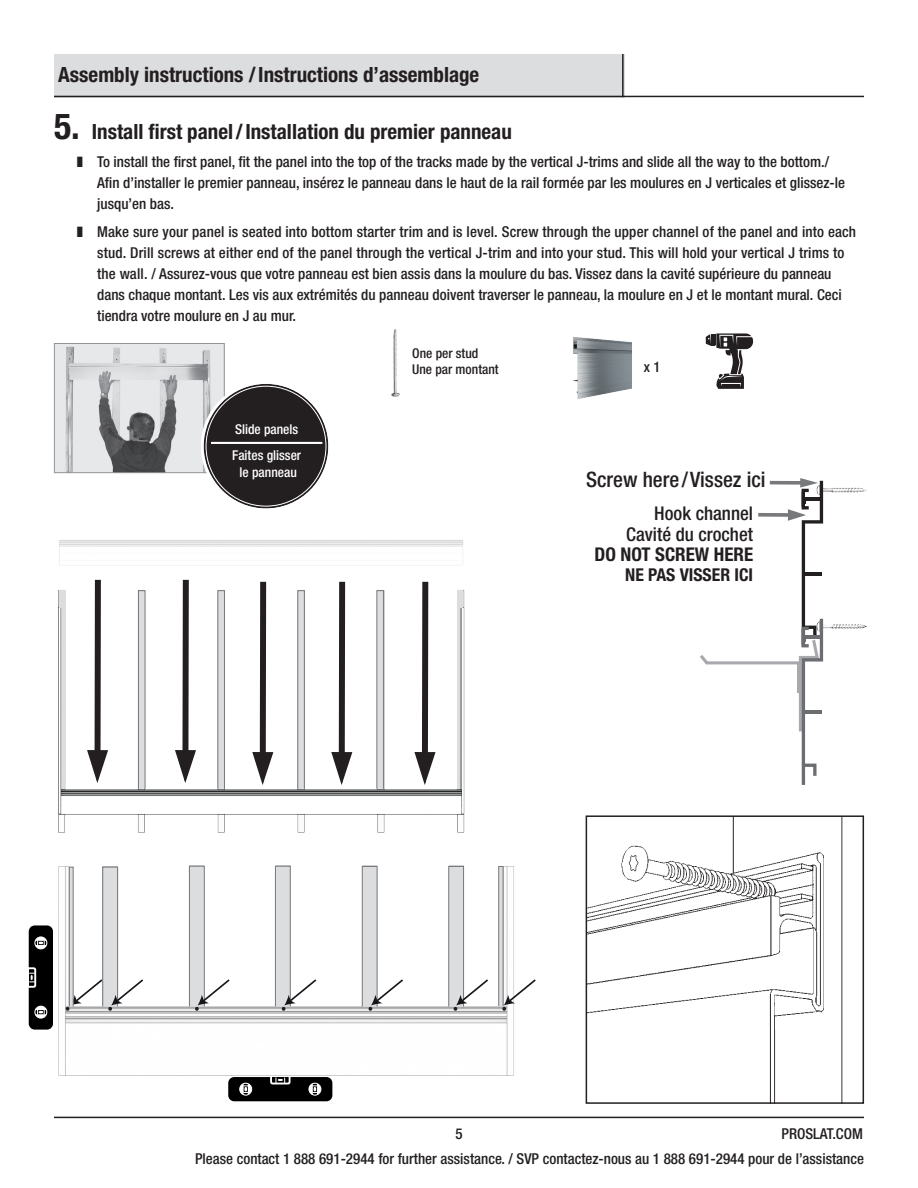
<style>
.page{position:relative;width:918px;height:1188px;background:#fff}
.page>*{position:absolute;margin:0;border:0;box-sizing:border-box;transform-origin:0 0}
.t1{font:500 condensed 21.3px "Helvetica Neue LT Std";color:#231f20}
.t2{font:700 condensed 21px "Helvetica Neue LT Std";color:#231f20}
.t3{font:500 condensed 18.9px/20.7px "Helvetica Neue LT Std";color:#231f20;text-align:right}
.t4{font:700 condensed 18.9px "Helvetica Neue LT Std";color:#231f20}
.t5{font:700 condensed 17.7px "Helvetica Neue LT Std";color:#231f20}
.t6{font:500 condensed 15px/21px "Helvetica Neue LT Std";color:#231f20}
.t7{font:500 condensed 14.55px "Helvetica Neue LT Std";color:#231f20}
.t8{font:500 condensed 13.5px/26px "Helvetica Neue LT Std";color:#fff}
.t9{font:500 condensed 13.5px/16.5px "Helvetica Neue LT Std";color:#231f20}
.s1{font-size:36px}
</style>
<div class="page">
<div style="left:54px;top:54px;width:570px;height:43px;background:#dcdddf"></div>
<hr style="left:622px;top:55px;width:2px;height:41px;background:#231f20">
<hr style="left:54px;top:96px;width:810px;height:1px;background:#231f20">
<hr style="left:54px;top:1117px;width:810px;height:1px;background:#231f20">
<img style="left:58px;top:585px;width:407px;height:248px">
<img style="left:573px;top:337px;width:59px;height:62px">
<img style="left:56px;top:345px;width:167px;height:126px">
<div style="left:54px;top:343px;width:171px;height:130px;border:1px solid #939598"></div>
<div style="left:95px;top:580px;width:6px;height:176px;background:#231f20"></div>
<svg style="left:86px;top:749px;width:23px;height:37px"></svg>
<div style="left:182px;top:580px;width:7px;height:176px;background:#231f20"></div>
<svg style="left:174px;top:749px;width:23px;height:37px"></svg>
<div style="left:260px;top:582px;width:6px;height:176px;background:#231f20"></div>
<svg style="left:251px;top:751px;width:23px;height:37px"></svg>
<div style="left:339px;top:582px;width:6px;height:176px;background:#231f20"></div>
<svg style="left:330px;top:751px;width:23px;height:37px"></svg>
<div style="left:422px;top:582px;width:6px;height:176px;background:#231f20"></div>
<svg style="left:414px;top:751px;width:23px;height:37px"></svg>
<img style="left:58px;top:865px;width:456px;height:237px">
<svg style="left:28px;top:925px;width:25px;height:105px;background:#282829"></svg>
<svg style="left:502px;top:978px;width:34px;height:33px"></svg>
<svg style="left:69px;top:867px;width:4px;height:111px"></svg>
<div style="left:103px;top:867px;width:15px;height:140px;background:#dcdddf;border:1px solid #78797c"></div>
<div style="left:189px;top:866px;width:16px;height:141px;background:#dcdddf;border:1px solid #78797c"></div>
<div style="left:275px;top:866px;width:15px;height:141px;background:#dcdddf;border:1px solid #78797c"></div>
<div style="left:362px;top:866px;width:15px;height:141px;background:#dcdddf;border:1px solid #78797c"></div>
<div style="left:449px;top:866px;width:15px;height:141px;background:#dcdddf;border:1px solid #78797c"></div>
<svg style="left:498px;top:866px;width:5px;height:140px"></svg>
<svg style="left:65px;top:978px;width:80px;height:33px"></svg>
<svg style="left:194px;top:978px;width:37px;height:33px"></svg>
<svg style="left:281px;top:978px;width:37px;height:33px"></svg>
<svg style="left:368px;top:978px;width:37px;height:33px"></svg>
<svg style="left:453px;top:978px;width:37px;height:33px"></svg>
<svg style="left:706px;top:333px;width:47px;height:56px"></svg>
<img style="left:589px;top:818px;width:254px;height:283px">
<div style="left:586px;top:815px;width:278px;height:289px;border:2px solid #231f20"></div>
<div style="left:138px;top:590px;width:7px;height:199px;background:#dcdddf;border:1px solid #78797c"></div>
<hr style="left:457px;top:591px;width:3px;height:198px;background:#dcdddf">
<hr style="left:460px;top:591px;width:3px;height:17px;background:#dcdddf">
<hr style="left:62px;top:591px;width:3px;height:198px;background:#dcdddf">
<hr style="left:59px;top:591px;width:4px;height:17px;background:#dcdddf">
<div style="left:218px;top:590px;width:7px;height:199px;background:#dcdddf;border:1px solid #78797c"></div>
<div style="left:298px;top:590px;width:7px;height:199px;background:#dcdddf;border:1px solid #78797c"></div>
<div style="left:377px;top:590px;width:7px;height:199px;background:#dcdddf;border:1px solid #78797c"></div>
<img style="left:391px;top:329px;width:9px;height:68px">
<div style="left:204px;top:384px;width:124px;height:124px;background:#231f20;border-radius:50%"></div>
<div style="left:201px;top:381px;width:130px;height:130px;border:3px solid #fff;border-radius:50%"></div>
<hr style="left:211px;top:442px;width:111px;height:2px;background:#fff">
<svg style="left:700px;top:478px;width:167px;height:307px"></svg>
<h2 class="t2" style="left:58px;top:61px;width:423px">Assembly instructions /Instructions d’assemblage</h2>
<h2 class="t2" style="left:54px;top:119px;width:459px"><span class="s1">5.</span> Install first panel/Installation du premier panneau</h2>
<p class="t6" style="left:97px;top:151px;width:749px;text-indent:-20px">❚ To install the first panel, fit the panel into the top of the tracks made by the vertical J-trims and slide all the way to the bottom./<br>Afin d’installer le premier panneau, insérez le panneau dans le haut de la rail formée par les moulures en J verticales et glissez-le jusqu’en bas.</p>
<p class="t6" style="left:97px;top:221px;width:760px;text-indent:-20px">❚ Make sure your panel is seated into bottom starter trim and is level. Screw through the upper channel of the panel and into each stud. Drill screws at either end of the panel through the vertical J-trim and into your stud. This will hold your vertical J trims to the wall. / Assurez-vous que votre panneau est bien assis dans la moulure du bas. Vissez dans la cavité supérieure du panneau dans chaque montant. Les vis aux extrémités du panneau doivent traverser le panneau, la moulure en J et le montant mural. Ceci tiendra votre moulure en J au mur.</p>
<p class="t8" style="left:232px;top:416px;width:71px">Slide panels<br>Faites glisser</p>
<p class="t8" style="left:240px;top:459px;width:59px">le panneau</p>
<p class="t9" style="left:412px;top:345px;width:88px">One per stud<br>Une par montant</p>
<p class="t7" style="left:644px;top:358px;width:18px">x 1</p>
<h1 class="t1" style="left:586px;top:467px;width:181px">Screw here /Vissez ici</h1>
<p class="t3" style="left:626px;top:503px;width:128px">Hook channel<br>Cavité du crochet</p>
<p class="t4" style="left:595px;top:543px;width:160px">DO NOT SCREW HERE</p>
<p class="t5" style="left:625px;top:564px;width:129px">NE PAS VISSER ICI</p>
<p class="t6" style="left:195px;top:1121px;width:670px;line-height:24.8px;text-align:right">PROSLAT.COM<br>Please contact 1 888 691-2944 for further assistance. / SVP contactez-nous au 1 888 691-2944 pour de l’assistance</p>
<p class="t6" style="left:455px;top:1123px;width:9px">5</p>
</div>
